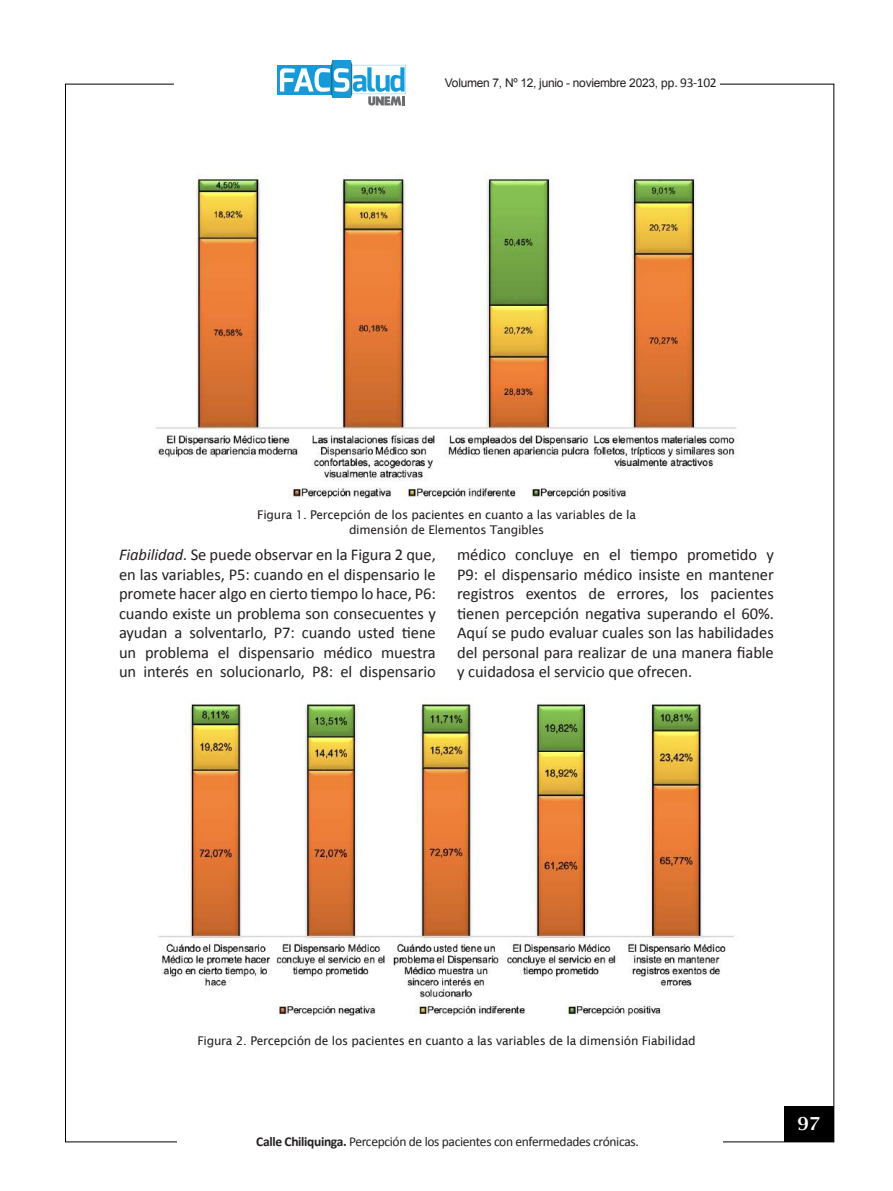
<style>
.page{position:relative;width:893px;height:1191px;background:#fff}
.page>*{position:absolute;margin:0;border:0;box-sizing:border-box;transform-origin:0 0}
.t1{font:600 18px "Lucida Bright";color:#fff}
.t2{font:16.5px/19.5px "Calibri";letter-spacing:-.005em;color:#231f20;text-align:justify}
.t3{font:13.5px "Calibri";letter-spacing:-.025em;color:#231f20}
.t4{font:12px/14.4px "Lucida Sans";letter-spacing:-.02em;color:#231f20;text-align:center}
.t5{font:12px "Arial";letter-spacing:-.025em;color:#231f20}
.s1{font-family:"Calibri";font-size:13.5px}
.s2{font-style:italic}
.s3{font-weight:700}
</style>
<div class="page">
<div style="left:784px;top:1106px;width:49px;height:35px;background:#000001"></div>
<svg style="left:277px;top:65px;width:3px;height:29px"></svg>
<svg style="left:280px;top:60px;width:126px;height:45px"></svg>
<img style="left:156px;top:175px;width:581px;height:324px">
<img style="left:158px;top:699px;width:576px;height:322px">
<p class="t5" style="left:445px;top:75px;width:273px">Volumen 7, Nº 12, junio - noviembre 2023, <span class="s1">pp. 93-102</span></p>
<p class="t4" style="left:257px;top:507px;width:380px">Figura 1. Percepción de los pacientes en cuanto a las variables de la dimensión de Elementos Tangibles</p>
<p class="t2" style="left:119px;top:544px;width:318px"><span class="s2">Fiabilidad.</span> Se puede observar en la Figura 2 que, en las variables, P5: cuando en el dispensario le promete hacer algo en cierto tiempo lo hace, P6: cuando existe un problema son consecuentes y ayudan a solventarlo, P7: cuando usted tiene un problema el dispensario médico muestra un interés en solucionarlo, P8: el dispensario</p>
<p class="t2" style="left:457px;top:544px;width:318px">médico concluye en el tiempo prometido y P9: el dispensario médico insiste en mantener registros exentos de errores, los pacientes tienen percepción negativa superando el 60%.<br>Aquí se pudo evaluar cuales son las habilidades del personal para realizar de una manera fiable y cuidadosa el servicio que ofrecen.</p>
<p class="t4" style="left:197px;top:1033px;width:500px">Figura 2. Percepción de los pacientes en cuanto a las variables de la dimensión Fiabilidad</p>
<p class="t3" style="left:256px;top:1133px;width:384px"><span class="s3">Calle Chiliquinga.</span> Percepción de los pacientes con enfermedades crónicas.</p>
<p class="t1" style="left:797px;top:1113px;width:24px">97</p>
</div>
